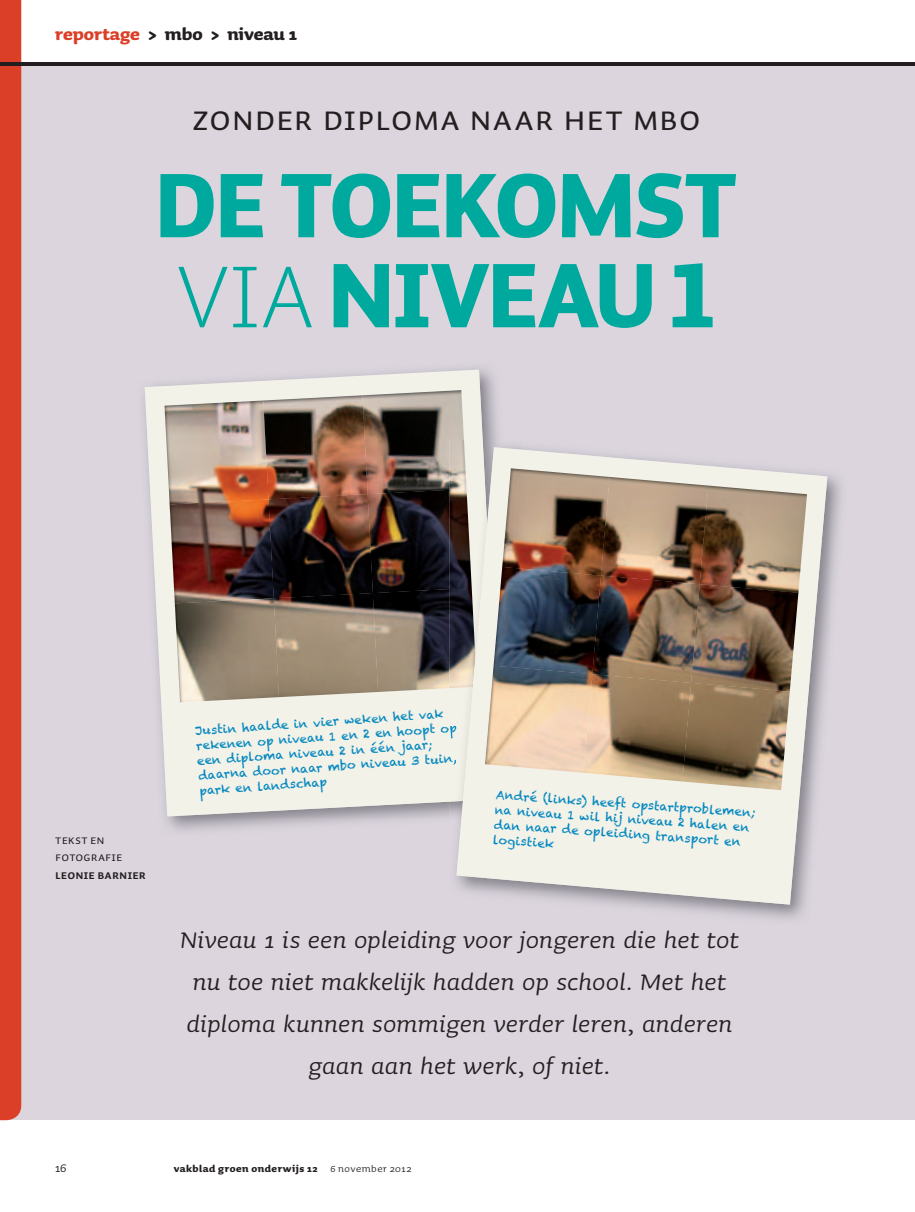
<style>
.page{position:relative;width:915px;height:1212px;background:#fff}
.page>*{position:absolute;margin:0;border:0;box-sizing:border-box;transform-origin:0 0}
.t1{font:900 90px/90px "Auto 1";letter-spacing:-.005em;color:#00a99d}
.t2{font:36px "Auto 1 Regular Sm Cp";letter-spacing:.005em;color:#231f20}
.t3{font:italic 30px/42px "Sauna";letter-spacing:.005em;color:#231f20;text-align:center}
.t4{font:700 21px "Sauna";color:#231f20}
.t5{font:15px "Sauna";color:#231f20}
.t6{font:12.75px/17.2px "Auto 1 Regular Sm Cp";letter-spacing:.01em;color:#231f20}
.t7{font:12.75px "Auto 1 Bold Sm Cp";color:#231f20}
.t8{font:12px/15px "Chalkduster";color:#0086be}
.t9{font:700 12px "Sauna";letter-spacing:.04em;color:#231f20}
.s1{color:#db3f28}
.s2{font-weight:300}
.s3{font-family:"Auto 1 Black LF";font-weight:400}
.s4{font-weight:400}
</style>
<div class="page">
<div style="left:0;top:65px;width:914px;height:1055px;background:#dcd5de"></div>
<div style="left:0;top:0;width:21px;height:1120px;background:#db3f28"></div>
<hr style="left:0;top:62px;width:914px;height:3px;background:#231f20">
<svg style="left:145px;top:370px;width:356px;height:446px;fill:#f2f2e9"></svg>
<div style="left:180px;top:390px;width:269px;height:312px;background:#f2f2e9"></div>
<img style="left:164px;top:400px;width:99px;height:105px">
<img style="left:263px;top:395px;width:99px;height:104px">
<img style="left:362px;top:390px;width:102px;height:104px">
<img style="left:170px;top:499px;width:98px;height:104px">
<img style="left:268px;top:494px;width:99px;height:104px">
<img style="left:367px;top:490px;width:82px;height:103px">
<img style="left:175px;top:598px;width:104px;height:104px">
<img style="left:273px;top:593px;width:105px;height:104px">
<img style="left:372px;top:589px;width:77px;height:103px">
<img style="left:449px;top:440px;width:38px;height:362px">
<img style="left:449px;top:440px;width:15px;height:248px">
<img style="left:464px;top:440px;width:11px;height:7px">
<img style="left:449px;top:722px;width:7px;height:17px">
<img style="left:449px;top:751px;width:7px;height:14px">
<svg style="left:456px;top:447px;width:371px;height:458px;background:#dddbd7"></svg>
<svg style="left:485px;top:468px;width:321px;height:322px;background:#ecece4"></svg>
<div style="left:609px;top:470px;width:197px;height:15px;background:#f2f2e9"></div>
<img style="left:502px;top:468px;width:107px;height:99px">
<img style="left:600px;top:477px;width:108px;height:98px">
<img style="left:699px;top:485px;width:107px;height:108px">
<img style="left:493px;top:567px;width:108px;height:98px">
<img style="left:592px;top:575px;width:107px;height:99px">
<img style="left:690px;top:584px;width:108px;height:108px">
<img style="left:485px;top:665px;width:107px;height:108px">
<img style="left:583px;top:674px;width:108px;height:107px">
<img style="left:682px;top:683px;width:107px;height:107px">
<h3 class="t4" style="left:55px;top:23px;width:243px"><span class="s1">reportage</span> &gt; mbo &gt; niveau 1</h3>
<h2 class="t2" style="left:191px;top:102px;width:510px">Zonder diploma naar het mbo</h2>
<h1 class="t1" style="left:156px;top:160px;width:582px">DE TO E KOMST <span class="s2">viA</span> NIVEAU <span class="s3">1</span></h1>
<p class="t6" style="left:55px;top:832px;width:69px">tekst en fotografie</p>
<p class="t7" style="left:55px;top:868px;width:92px">leonie barnier</p>
<p class="t8" style="left:195px;top:723px;width:262px;rotate:-4deg">Justin haalde in vier weken het vak rekenen op niveau 1 en 2 en hoopt op een diploma niveau 2 in één jaar; daarna door naar mbo niveau 3 tuin, park en landschap</p>
<p class="t8" style="left:496px;top:787px;width:262px;rotate:4deg">André (links) heeft opstartproblemen; na niveau 1 wil hij niveau 2 halen en dan naar de opleiding transport en logistiek</p>
<h3 class="t3" style="left:180px;top:918px;width:560px">Niveau 1 is een opleiding voor jongeren die het tot nu toe niet makkelijk hadden op school. Met het diploma kunnen sommigen verder leren, anderen gaan aan het werk, of niet.</h3>
<p class="t5" style="left:55px;top:1160px;width:13px">16</p>
<p class="t9" style="left:174px;top:1162px;width:239px">vakblad groen onderwijs 12 <span class="s4">6 november 2012</span></p>
</div>
